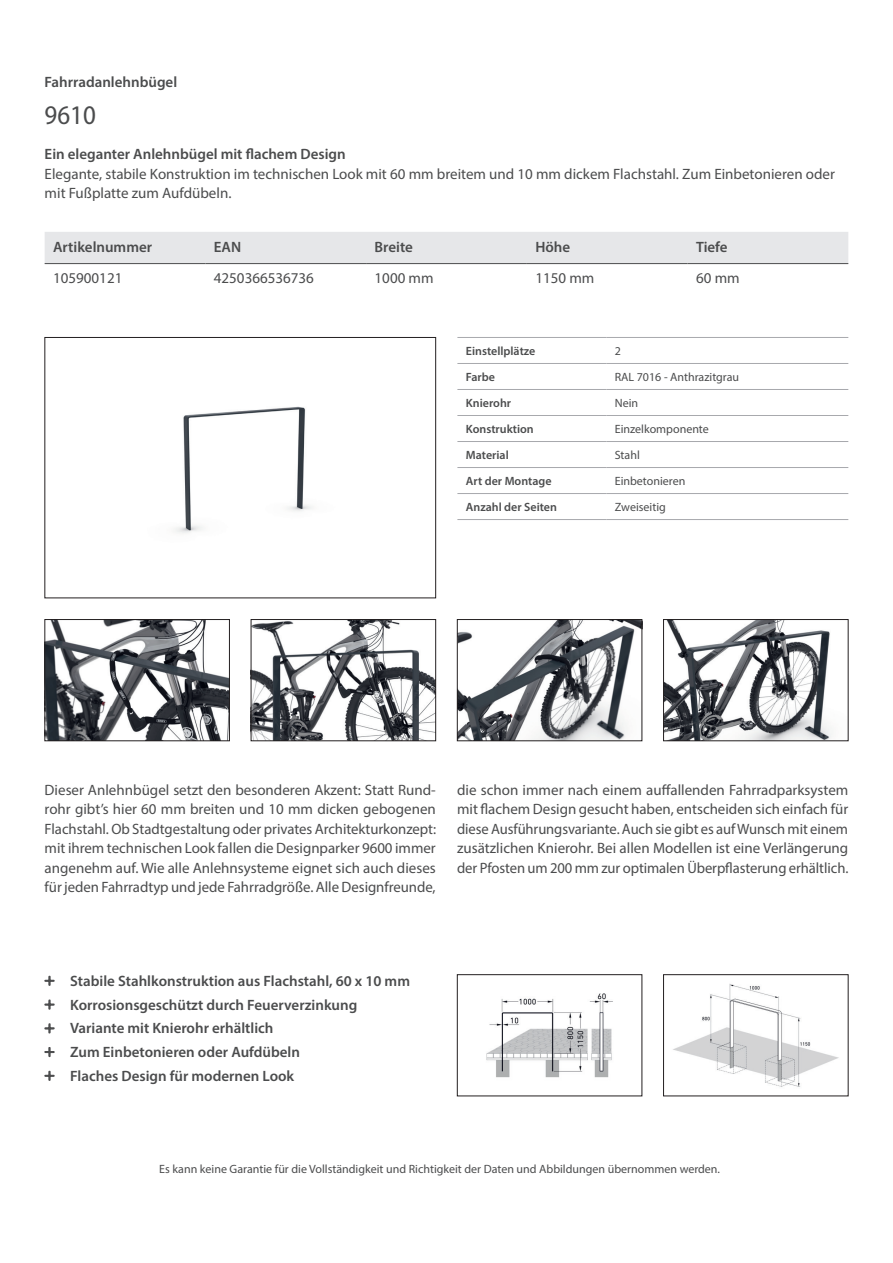
<style>
.page{position:relative;width:893px;height:1263px;background:#fff}
.page>*{position:absolute;margin:0;border:0;box-sizing:border-box;transform-origin:0 0}
.t1{font:semi-condensed 27px "Myriad Pro";color:#4b4c4d}
.t2{font:15px/19.5px "Myriad Pro";color:#4b4c4d;text-align:justify}
.t3{font:600 15px/23.7px "Myriad Pro";color:#4b4c4d}
.t4{font:12px "Myriad Pro";color:#4b4c4d}
.t5{font:600 12px "Myriad Pro";color:#4b4c4d}
</style>
<div class="page">
<img style="left:175px;top:406px;width:137px;height:128px">
<div style="left:45px;top:337px;width:391px;height:261px;border:1px solid #231f20"></div>
<img style="left:47px;top:621px;width:181px;height:118px">
<div style="left:45px;top:619px;width:185px;height:122px;border:1px solid #231f20"></div>
<img style="left:253px;top:621px;width:181px;height:118px">
<div style="left:251px;top:619px;width:185px;height:122px;border:1px solid #231f20"></div>
<img style="left:665px;top:621px;width:167px;height:118px">
<div style="left:663px;top:619px;width:185px;height:122px;border:1px solid #231f20"></div>
<img style="left:459px;top:621px;width:181px;height:118px">
<div style="left:457px;top:619px;width:185px;height:122px;border:1px solid #231f20"></div>
<div style="left:45px;top:232px;width:803px;height:31px;background:#e6e7e9"></div>
<hr style="left:45px;top:263px;width:160px;height:1px;background:#4b4c4d">
<hr style="left:205px;top:263px;width:161px;height:1px;background:#4b4c4d">
<hr style="left:366px;top:263px;width:161px;height:1px;background:#4b4c4d">
<hr style="left:527px;top:263px;width:161px;height:1px;background:#4b4c4d">
<hr style="left:688px;top:263px;width:160px;height:1px;background:#4b4c4d">
<hr style="left:457px;top:337px;width:149px;height:1px;background:#a8a9ad">
<hr style="left:606px;top:337px;width:242px;height:1px;background:#a8a9ad">
<hr style="left:457px;top:363px;width:149px;height:1px;background:#a8a9ad">
<hr style="left:606px;top:363px;width:242px;height:1px;background:#a8a9ad">
<hr style="left:457px;top:389px;width:149px;height:1px;background:#a8a9ad">
<hr style="left:606px;top:389px;width:242px;height:1px;background:#a8a9ad">
<hr style="left:457px;top:415px;width:149px;height:1px;background:#a8a9ad">
<hr style="left:606px;top:415px;width:242px;height:1px;background:#a8a9ad">
<hr style="left:457px;top:441px;width:149px;height:1px;background:#a8a9ad">
<hr style="left:606px;top:441px;width:242px;height:1px;background:#a8a9ad">
<hr style="left:457px;top:467px;width:149px;height:1px;background:#a8a9ad">
<hr style="left:606px;top:467px;width:242px;height:1px;background:#a8a9ad">
<hr style="left:457px;top:493px;width:149px;height:1px;background:#a8a9ad">
<hr style="left:606px;top:493px;width:242px;height:1px;background:#a8a9ad">
<hr style="left:457px;top:519px;width:149px;height:1px;background:#a8a9ad">
<hr style="left:606px;top:519px;width:242px;height:1px;background:#a8a9ad">
<img style="left:673px;top:984px;width:166px;height:103px">
<div style="left:663px;top:974px;width:185px;height:122px;border:1px solid #231f20"></div>
<img style="left:486px;top:993px;width:127px;height:85px">
<div style="left:457px;top:974px;width:185px;height:122px;border:1px solid #231f20"></div>
<p class="t3" style="left:45px;top:70px;width:134px">Fahrradanlehnbügel</p>
<h1 class="t1" style="left:45px;top:99px;width:53px">9610</h1>
<p class="t3" style="left:45px;top:142px;width:303px">Ein eleganter Anlehnbügel mit flachem Design</p>
<p class="t2" style="left:45px;top:164px;width:792px">Elegante, stabile Konstruktion im technischen Look mit 60 mm breitem und 10 mm dickem Flachstahl. Zum Einbetonieren oder mit Fußplatte zum Aufdübeln.</p>
<p class="t3" style="left:53px;top:234px;width:101px">Artikelnummer</p>
<p class="t3" style="left:214px;top:234px;width:29px">EAN</p>
<p class="t3" style="left:375px;top:234px;width:40px">Breite</p>
<p class="t3" style="left:535px;top:234px;width:36px">Höhe</p>
<p class="t3" style="left:696px;top:234px;width:33px">Tiefe</p>
<p class="t2" style="left:53px;top:268px;width:71px">105900121</p>
<p class="t2" style="left:214px;top:268px;width:102px">4250366536736</p>
<p class="t2" style="left:375px;top:268px;width:60px">1000 mm</p>
<p class="t2" style="left:535px;top:268px;width:60px">1150 mm</p>
<p class="t2" style="left:696px;top:268px;width:45px">60 mm</p>
<p class="t5" style="left:466px;top:343px;width:71px">Einstellplätze</p>
<p class="t4" style="left:615px;top:344px;width:8px">2</p>
<p class="t5" style="left:466px;top:369px;width:31px">Farbe</p>
<p class="t4" style="left:615px;top:370px;width:126px">RAL 7016 - Anthrazitgrau</p>
<p class="t5" style="left:466px;top:395px;width:47px">Knierohr</p>
<p class="t4" style="left:615px;top:396px;width:25px">Nein</p>
<p class="t5" style="left:466px;top:421px;width:69px">Konstruktion</p>
<p class="t4" style="left:615px;top:422px;width:96px">Einzelkomponente</p>
<p class="t5" style="left:466px;top:447px;width:44px">Material</p>
<p class="t4" style="left:615px;top:448px;width:27px">Stahl</p>
<p class="t5" style="left:466px;top:473px;width:87px">Art der Montage</p>
<p class="t4" style="left:615px;top:474px;width:72px">Einbetonieren</p>
<p class="t5" style="left:466px;top:499px;width:93px">Anzahl der Seiten</p>
<p class="t4" style="left:615px;top:500px;width:53px">Zweiseitig</p>
<p class="t2" style="left:45px;top:780px;width:393px">Dieser Anlehnbügel setzt den besonderen Akzent: Statt Rund&shy;rohr gibt’s hier 60 mm breiten und 10 mm dicken gebogenen Flachstahl. Ob Stadtgestaltung oder privates Architekturkonzept: mit ihrem technischen Look fallen die Designparker 9600 immer angenehm auf. Wie alle Anlehnsysteme eignet sich auch dieses für jeden Fahrradtyp und jede Fahrradgröße. Alle Designfreunde,</p>
<p class="t2" style="left:457px;top:780px;width:393px">die schon immer nach einem auffallenden Fahrradparksystem mit flachem Design gesucht haben, entscheiden sich einfach für diese Ausführungsvariante. Auch sie gibt es auf Wunsch mit einem zusätzlichen Knierohr. Bei allen Modellen ist eine Verlängerung der Pfosten um 200 mm zur optimalen Überpflasterung erhältlich.</p>
<p class="t3" style="left:70px;top:968px;width:341px">Stabile Stahlkonstruktion aus Flachstahl, 60 x 10 mm Korrosionsgeschützt durch Feuerverzinkung Variante mit Knierohr erhältlich<br>Zum Einbetonieren oder Aufdübeln<br>Flaches Design für modernen Look</p>
<p class="t4" style="left:159px;top:1161px;width:562px">Es kann keine Garantie für die Vollständigkeit und Richtigkeit der Daten und Abbildungen übernommen werden.</p>
</div>
